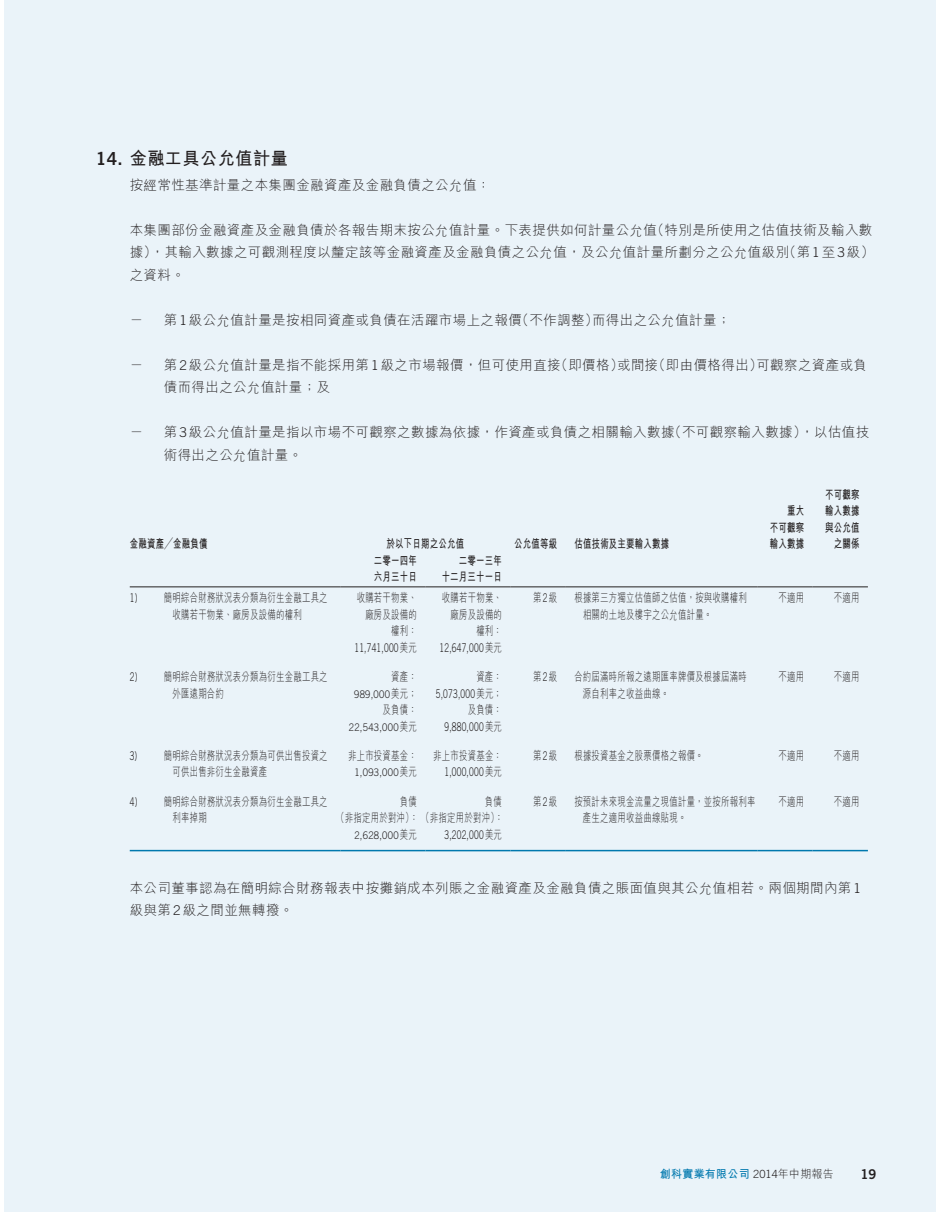
<style>
.page{position:relative;width:936px;height:1212px;background:#fff}
.page>*{position:absolute;margin:0;border:0;box-sizing:border-box;transform-origin:0 0}
._3__標題{font:700 18px "M Hei HK";letter-spacing:.03em;color:#231f20;scale:.95 1}
._1__內文{font:300 13.5px/22.5px "M Hei HK";letter-spacing:.03em;color:#231f20}
.t1{font:13.5px "Trade Gothic LT Std Bd 2";color:#231f20}
._2__附註內文{font:300 12px "M Hei HK";letter-spacing:.03em;color:#231f20;scale:.7 1}
._2__附註內文-2{font:700 12px "M Hei HK";letter-spacing:.03em;color:#231f20;scale:.7 1}
._2__附註內文-3{font:300 12px "Trade Gothic LT Std";letter-spacing:.03em;color:#231f20;scale:.7 1}
.t2{font:700 11.25px "M Hei HK";letter-spacing:.025em;color:#0078ae}
._2__附註內文-4{font:300 10.5px "Trade Gothic LT Std";letter-spacing:.03em;color:#231f20;scale:.9 1}
.s1{font-family:"Trade Gothic LT Std Bd 2";font-weight:400}
.s2{font-family:"Trade Gothic LT Std"}
.s3{font-family:"M Hei HK"}
.s4{font-family:"M Hei HK";font-size:12px}
.s5{font-family:"Trade Gothic LT Std";font-weight:300;color:#231f20}
.s6{font-weight:300;color:#231f20}
</style>
<div class="page">
<div style="left:4px;top:0;width:931px;height:1212px;background:#eaf3f9"></div>
<hr style="left:130px;top:586px;width:210px;height:1px;background:#231f20">
<hr style="left:340px;top:586px;width:85px;height:1px;background:#231f20">
<hr style="left:425px;top:586px;width:85px;height:1px;background:#231f20">
<hr style="left:510px;top:586px;width:56px;height:1px;background:#231f20">
<hr style="left:566px;top:586px;width:191px;height:1px;background:#231f20">
<hr style="left:757px;top:586px;width:55px;height:1px;background:#231f20">
<hr style="left:812px;top:586px;width:55px;height:1px;background:#231f20">
<hr style="left:130px;top:850px;width:210px;height:1px;background:#0078ae">
<hr style="left:340px;top:850px;width:85px;height:1px;background:#0078ae">
<hr style="left:425px;top:850px;width:85px;height:1px;background:#0078ae">
<hr style="left:510px;top:850px;width:56px;height:1px;background:#0078ae">
<hr style="left:566px;top:850px;width:191px;height:1px;background:#0078ae">
<hr style="left:757px;top:850px;width:55px;height:1px;background:#0078ae">
<hr style="left:812px;top:850px;width:55px;height:1px;background:#0078ae">
<p class="_3__標題" style="left:96px;top:145px;width:204px"><span class="s1">14.</span> 金融工具公允值計量</p>
<p class="_1__內文" style="left:130px;top:173px;width:362px">按經常性基準計量之本集團金融資產及金融負債之公允值：</p>
<p class="_1__內文" style="left:130px;top:218px;width:746px">本集團部份金融資產及金融負債於各報告期末按公允值計量。下表提供如何計量公允值（特別是所使用之估值技術及輸入數據），其輸入數據之可觀測程度以釐定該等金融資產及金融負債之公允值，及公允值計量所劃分之公允值級別（第<span class="s2">1</span>至<span class="s2">3</span>級）之資料。</p>
<p class="_1__內文" style="left:130px;top:308px;width:15px">－</p>
<p class="_1__內文" style="left:164px;top:308px;width:568px">第<span class="s2">1</span>級公允值計量是按相同資產或負債在活躍市場上之報價（不作調整）而得出之公允值計量；</p>
<p class="_1__內文" style="left:130px;top:353px;width:15px">－</p>
<p class="_1__內文" style="left:164px;top:353px;width:704px">第<span class="s2">2</span>級公允值計量是指不能採用第<span class="s2">1</span>級之市場報價，但可使用直接（即價格）或間接（即由價格得出）可觀察之資產或負債而得出之公允值計量；及</p>
<p class="_1__內文" style="left:130px;top:421px;width:15px">－</p>
<p class="_1__內文" style="left:164px;top:421px;width:707px">第<span class="s2">3</span>級公允值計量是指以市場不可觀察之數據為依據，作資產或負債之相關輸入數據（不可觀察輸入數據），以估值技術得出之公允值計量。</p>
<p class="_2__附註內文-2" style="left:130px;top:535px;width:112px">金融資產╱金融負債</p>
<p class="_2__附註內文-2" style="left:386px;top:535px;width:112px">於以下日期之公允值</p>
<p class="_2__附註內文-2" style="left:514px;top:535px;width:63px">公允值等級</p>
<p class="_2__附註內文-2" style="left:574px;top:535px;width:137px">估值技術及主要輸入數據</p>
<p class="_2__附註內文-2" style="left:787px;top:502px;width:26px">重大</p>
<p class="_2__附註內文-2" style="left:769px;top:519px;width:51px">不可觀察</p>
<p class="_2__附註內文-2" style="left:769px;top:535px;width:51px">輸入數據</p>
<p class="_2__附註內文-2" style="left:825px;top:486px;width:51px">不可觀察</p>
<p class="_2__附註內文-2" style="left:825px;top:502px;width:51px">輸入數據</p>
<p class="_2__附註內文-2" style="left:825px;top:519px;width:51px">與公允值</p>
<p class="_2__附註內文-2" style="left:833px;top:535px;width:38px">之關係</p>
<p class="_2__附註內文-2" style="left:374px;top:552px;width:63px">二零一四年</p>
<p class="_2__附註內文-2" style="left:374px;top:568px;width:63px">六月三十日</p>
<p class="_2__附註內文-2" style="left:459px;top:552px;width:63px">二零一三年</p>
<p class="_2__附註內文-2" style="left:441px;top:568px;width:88px">十二月三十一日</p>
<p class="_2__附註內文" style="left:130px;top:592px;width:284px"><span class="s2">1)</span> 簡明綜合財務狀況表分類為衍生金融工具之</p>
<p class="_2__附註內文" style="left:172px;top:608px;width:186px">收購若干物業、廠房及設備的權利</p>
<p class="_2__附註內文" style="left:356px;top:592px;width:88px">收購若干物業、</p>
<p class="_2__附註內文" style="left:365px;top:608px;width:75px">廠房及設備的</p>
<p class="_2__附註內文" style="left:391px;top:625px;width:38px">權利：</p>
<p class="_2__附註內文-3" style="left:354px;top:640px;width:91px">11,741,000<span class="s3">美元</span></p>
<p class="_2__附註內文" style="left:442px;top:592px;width:88px">收購若干物業、</p>
<p class="_2__附註內文" style="left:450px;top:608px;width:75px">廠房及設備的</p>
<p class="_2__附註內文" style="left:476px;top:625px;width:38px">權利：</p>
<p class="_2__附註內文-3" style="left:439px;top:640px;width:91px">12,647,000<span class="s3">美元</span></p>
<p class="_2__附註內文" style="left:533px;top:592px;width:36px">第<span class="s2">2</span>級</p>
<p class="_2__附註內文" style="left:574px;top:592px;width:248px">根據第三方獨立估值師之估值，按與收購權利</p>
<p class="_2__附註內文" style="left:583px;top:608px;width:186px">相關的土地及樓宇之公允值計量。</p>
<p class="_2__附註內文" style="left:778px;top:592px;width:38px">不適用</p>
<p class="_2__附註內文" style="left:833px;top:592px;width:38px">不適用</p>
<p class="_2__附註內文" style="left:130px;top:670px;width:284px"><span class="s2">2)</span> 簡明綜合財務狀況表分類為衍生金融工具之</p>
<p class="_2__附註內文" style="left:172px;top:687px;width:75px">外匯遠期合約</p>
<p class="_2__附註內文" style="left:391px;top:670px;width:38px">資產：</p>
<p class="_2__附註內文-4" style="left:354px;top:687px;width:71px">989,000<span class="s4">美元；</span></p>
<p class="_2__附註內文" style="left:382px;top:703px;width:51px">及負債：</p>
<p class="_2__附註內文-4" style="left:349px;top:720px;width:77px">22,543,000<span class="s4">美元</span></p>
<p class="_2__附註內文" style="left:476px;top:670px;width:38px">資產：</p>
<p class="_2__附註內文-3" style="left:436px;top:686px;width:96px">5,073,000<span class="s3">美元；</span></p>
<p class="_2__附註內文" style="left:467px;top:703px;width:51px">及負債：</p>
<p class="_2__附註內文-3" style="left:444px;top:719px;width:84px">9,880,000<span class="s3">美元</span></p>
<p class="_2__附註內文" style="left:533px;top:670px;width:36px">第<span class="s2">2</span>級</p>
<p class="_2__附註內文" style="left:574px;top:670px;width:248px">合約屆滿時所報之遠期匯率牌價及根據屆滿時</p>
<p class="_2__附註內文" style="left:583px;top:687px;width:125px">源自利率之收益曲線。</p>
<p class="_2__附註內文" style="left:778px;top:670px;width:38px">不適用</p>
<p class="_2__附註內文" style="left:833px;top:670px;width:38px">不適用</p>
<p class="_2__附註內文" style="left:130px;top:749px;width:284px"><span class="s2">3)</span> 簡明綜合財務狀況表分類為可供出售投資之</p>
<p class="_2__附註內文" style="left:172px;top:766px;width:137px">可供出售非衍生金融資產</p>
<p class="_2__附註內文" style="left:130px;top:795px;width:284px"><span class="s2">4)</span> 簡明綜合財務狀況表分類為衍生金融工具之</p>
<p class="_2__附註內文" style="left:172px;top:811px;width:51px">利率掉期</p>
<p class="_2__附註內文" style="left:348px;top:749px;width:100px">非上市投資基金：</p>
<p class="_2__附註內文-4" style="left:354px;top:766px;width:71px">1,093,000<span class="s4">美元</span></p>
<p class="_2__附註內文" style="left:433px;top:749px;width:100px">非上市投資基金：</p>
<p class="_2__附註內文-3" style="left:444px;top:765px;width:84px">1,000,000<span class="s3">美元</span></p>
<p class="_2__附註內文" style="left:485px;top:795px;width:26px">負債</p>
<p class="_2__附註內文-3" style="left:444px;top:827px;width:84px">3,202,000<span class="s3">美元</span></p>
<p class="_2__附註內文" style="left:400px;top:795px;width:26px">負債</p>
<p class="_2__附註內文" style="left:336px;top:811px;width:240px">（非指定用於對沖）：（非指定用於對沖）：</p>
<p class="_2__附註內文-4" style="left:354px;top:828px;width:71px">2,628,000<span class="s4">美元</span></p>
<p class="_2__附註內文" style="left:533px;top:749px;width:36px">第<span class="s2">2</span>級</p>
<p class="_2__附註內文" style="left:574px;top:749px;width:186px">根據投資基金之股票價格之報價。</p>
<p class="_2__附註內文" style="left:778px;top:749px;width:38px">不適用</p>
<p class="_2__附註內文" style="left:833px;top:749px;width:38px">不適用</p>
<p class="_2__附註內文" style="left:533px;top:795px;width:36px">第<span class="s2">2</span>級</p>
<p class="_2__附註內文" style="left:574px;top:795px;width:260px">按預計未來現金流量之現值計量，並按所報利率</p>
<p class="_2__附註內文" style="left:583px;top:811px;width:149px">產生之適用收益曲線貼現。</p>
<p class="_2__附註內文" style="left:778px;top:795px;width:38px">不適用</p>
<p class="_2__附註內文" style="left:833px;top:795px;width:38px">不適用</p>
<p class="_1__內文" style="left:130px;top:876px;width:732px">本公司董事認為在簡明綜合財務報表中按攤銷成本列賬之金融資產及金融負債之賬面值與其公允值相若。兩個期間內第<span class="s2">1</span>級與第<span class="s2">2</span>級之間並無轉撥。</p>
<p class="t2" style="left:660px;top:1166px;width:175px">創科實業有限公司 <span class="s5">2014</span><span class="s6">年中期報告</span></p>
<p class="t1" style="left:860px;top:1165px;width:18px">19</p>
</div>
